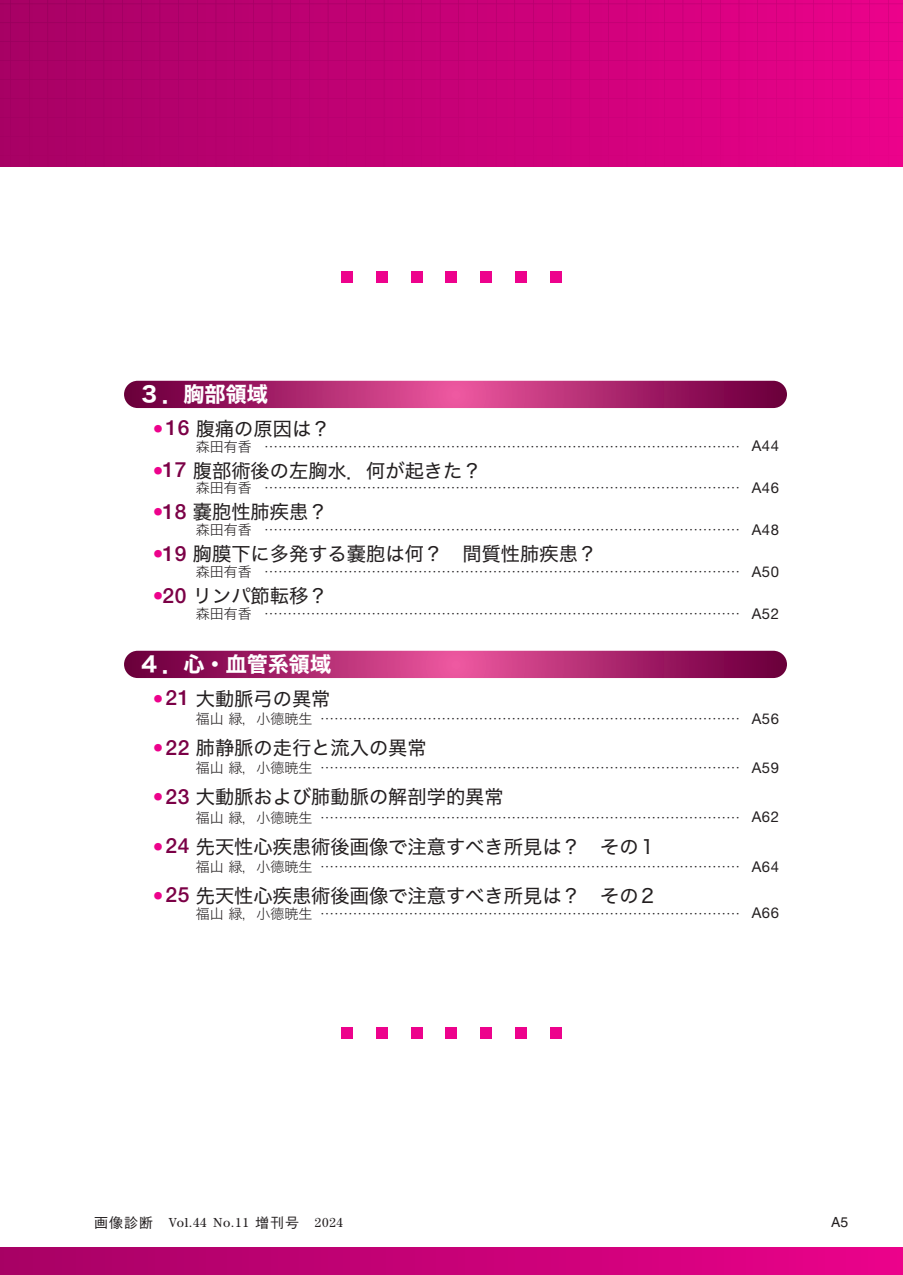
<style>
.page{position:relative;width:903px;height:1275px;background:#fff}
.page>*{position:absolute;margin:0;border:0;box-sizing:border-box;transform-origin:0 0}
.t1{font:21px "Hiragino Sans W7";color:#fff}
.t2{font:19.25px "Hiragino Sans W4";color:#231f20}
.t3{font:14px "Hiragino Sans W2";color:#231f20}
.t4{font:14px "Helvetica LT Std";color:#231f20}
.t5{font:13.12px "Century Std";letter-spacing:.05em;color:#231f20}
.s1{font-family:"Helvetica Neue LT Std";font-weight:500;font-size:21px;color:#7b0046}
.s2{font-family:"Helvetica Neue LT Std";font-size:14.88px}
.s3{font-family:"Gothic BBB Pro";font-weight:500;font-size:14px}
</style>
<div class="page">
<svg style="left:0;top:0;width:903px;height:166px;background:#c70176"></svg>
<div style="left:0;top:1248px;width:903px;height:27px;background:linear-gradient(to right,#a60165,#ea028a)"></div>
<div style="left:550px;top:271px;width:11px;height:12px;background:#ed028c"></div>
<div style="left:515px;top:271px;width:12px;height:12px;background:#ed028c"></div>
<div style="left:480px;top:271px;width:12px;height:12px;background:#ed028c"></div>
<div style="left:446px;top:271px;width:11px;height:12px;background:#ed028c"></div>
<div style="left:411px;top:271px;width:11px;height:12px;background:#ed028c"></div>
<div style="left:376px;top:271px;width:12px;height:12px;background:#ed028c"></div>
<div style="left:341px;top:271px;width:12px;height:12px;background:#ed028c"></div>
<div style="left:550px;top:1027px;width:11px;height:11px;background:#ed028c"></div>
<div style="left:515px;top:1027px;width:12px;height:11px;background:#ed028c"></div>
<div style="left:480px;top:1027px;width:12px;height:11px;background:#ed028c"></div>
<div style="left:446px;top:1027px;width:11px;height:11px;background:#ed028c"></div>
<div style="left:411px;top:1027px;width:11px;height:11px;background:#ed028c"></div>
<div style="left:376px;top:1027px;width:12px;height:11px;background:#ed028c"></div>
<div style="left:341px;top:1027px;width:12px;height:11px;background:#ed028c"></div>
<svg style="left:124px;top:381px;width:663px;height:27px;background:#a9266c"></svg>
<svg style="left:124px;top:651px;width:663px;height:27px;background:#a9266c"></svg>
<h1 class="t1" style="left:142px;top:378px;width:128px">3 ．胸部領域</h1>
<h2 class="t2" style="left:154px;top:411px;width:178px"><sup>●</sup> <span class="s1">16</span> 腹痛の原因は？</h2>
<p class="t3" style="left:196px;top:434px;width:584px">森田有香 ………………………………………………………………………………………… <span class="s2">A44</span></p>
<h2 class="t2" style="left:154px;top:453px;width:329px"><sup>●</sup><span class="s1">17</span> 腹部術後の左胸水．何が起きた？</h2>
<p class="t3" style="left:196px;top:476px;width:584px">森田有香 ………………………………………………………………………………………… <span class="s2">A46</span></p>
<h2 class="t2" style="left:154px;top:495px;width:175px"><sup>●</sup><span class="s1">18</span> 嚢胞性肺疾患？</h2>
<p class="t3" style="left:196px;top:518px;width:584px">森田有香 ………………………………………………………………………………………… <span class="s2">A48</span></p>
<h2 class="t2" style="left:154px;top:537px;width:445px"><sup>●</sup><span class="s1">19</span> 胸膜下に多発する嚢胞は何？　間質性肺疾患？</h2>
<p class="t3" style="left:196px;top:559px;width:584px">森田有香 ………………………………………………………………………………………… <span class="s2">A50</span></p>
<h2 class="t2" style="left:154px;top:579px;width:175px"><sup>●</sup><span class="s1">20</span> リンパ節転移？</h2>
<p class="t3" style="left:196px;top:601px;width:584px">森田有香 ………………………………………………………………………………………… <span class="s2">A52</span></p>
<h1 class="t1" style="left:142px;top:648px;width:191px">4 ．心・血管系領域</h1>
<h2 class="t2" style="left:154px;top:681px;width:178px"><sup>●</sup> <span class="s1">21</span> 大動脈弓の異常</h2>
<p class="t3" style="left:196px;top:706px;width:584px">福山 緑，小德暁生 ……………………………………………………………………………… <span class="s2">A56</span></p>
<h2 class="t2" style="left:154px;top:730px;width:274px"><sup>●</sup> <span class="s1">22</span> 肺静脈の走行と流入の異常</h2>
<p class="t3" style="left:196px;top:756px;width:584px">福山 緑，小德暁生 ……………………………………………………………………………… <span class="s2">A59</span></p>
<h2 class="t2" style="left:154px;top:780px;width:351px"><sup>●</sup> <span class="s1">23</span> 大動脈および肺動脈の解剖学的異常</h2>
<p class="t3" style="left:196px;top:805px;width:584px">福山 緑，小德暁生 ……………………………………………………………………………… <span class="s2">A62</span></p>
<h2 class="t2" style="left:154px;top:829px;width:502px"><sup>●</sup> <span class="s1">24</span> 先天性心疾患術後画像で注意すべき所見は？　その1</h2>
<p class="t3" style="left:196px;top:854px;width:584px">福山 緑，小德暁生 ……………………………………………………………………………… <span class="s2">A64</span></p>
<h2 class="t2" style="left:154px;top:878px;width:502px"><sup>●</sup> <span class="s1">25</span> 先天性心疾患術後画像で注意すべき所見は？　その2</h2>
<p class="t3" style="left:196px;top:901px;width:584px">福山 緑，小德暁生 ……………………………………………………………………………… <span class="s2">A66</span></p>
<p class="t5" style="left:94px;top:1215px;width:250px"><span class="s3">画像診断　</span>Vol.44 No.11 <span class="s3">増刊号　</span>2024</p>
<p class="t4" style="left:831px;top:1214px;width:19px">A5</p>
</div>
